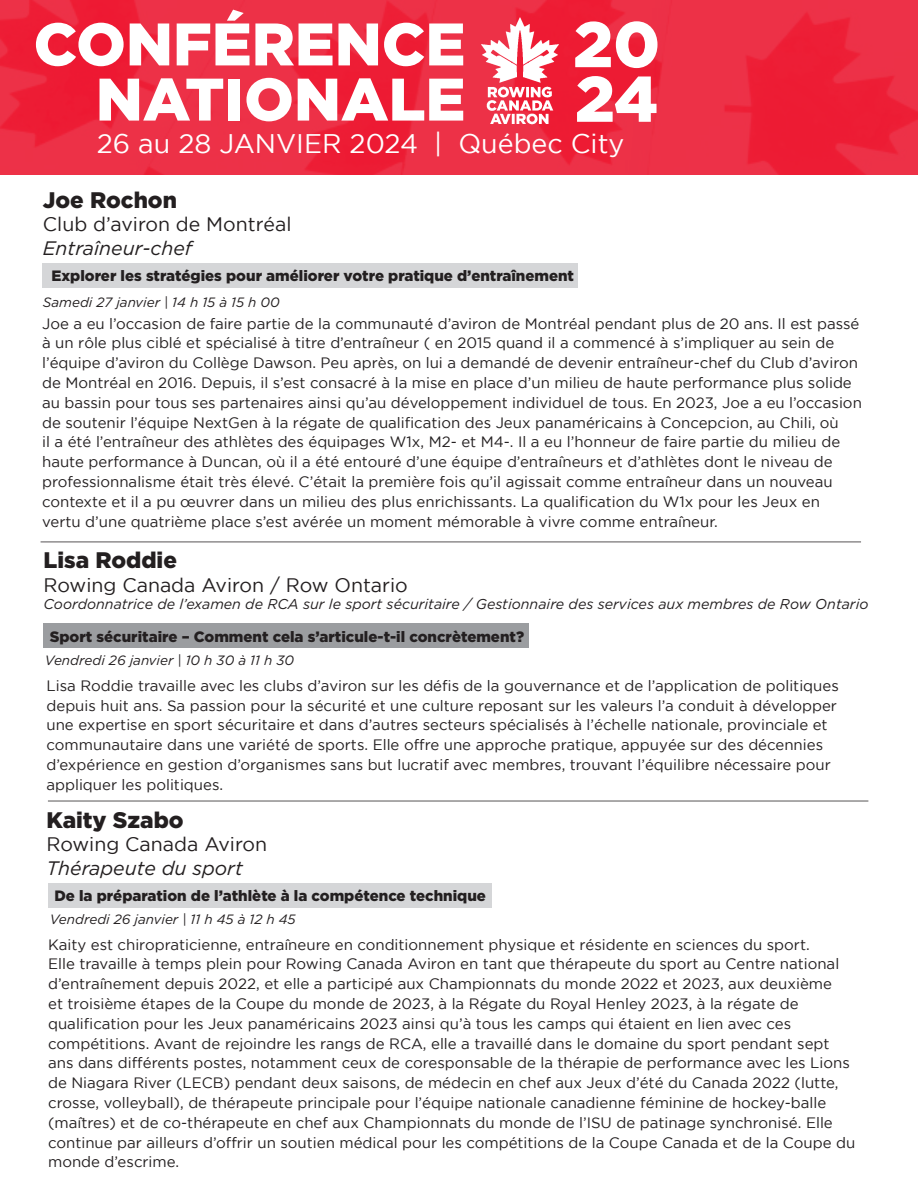
<style>
.page{position:relative;width:918px;height:1188px;background:#fff}
.page>*{position:absolute;margin:0;border:0;box-sizing:border-box;transform-origin:0 0}
.t1{font:900 64.2px "Gotham";color:#fff}
.t2{font:900 59.85px/55.2px "Gotham";color:#fff;text-align:right}
.t3{font:26.85px "Gotham";color:#fff}
.t4{font:900 22.5px "Gotham";color:#231f20}
.t5{font:19.5px "Gotham";color:#231f20}
.t6{font:italic 19.5px "Gotham";color:#231f20}
.t7{font:15px/19.8px "Gotham";color:#231f20}
.t8{font:900 15px "Gotham";color:#231f20}
.t9{font:italic 14.25px "Gotham";color:#231f20}
.t10{font:italic 13.5px "Gotham";color:#231f20}
</style>
<div class="page">
<svg style="left:0;top:0;width:918px;height:174px;background:#ed283f"></svg>
<img style="left:468px;top:4px;width:104px;height:133px">
<hr style="left:48px;top:800px;width:820px;height:2px;background:#231f20">
<div style="left:43px;top:624px;width:486px;height:24px;background:#9b9da0"></div>
<div style="left:42px;top:263px;width:536px;height:25px;background:#d5d6d8"></div>
<hr style="left:41px;top:541px;width:820px;height:2px;background:#231f20">
<div style="left:48px;top:883px;width:444px;height:24px;background:#d5d6d8"></div>
<p class="t2" style="left:34px;top:15px;width:433px">CONFÉRENCE<br>NATIONALE</p>
<p class="t1" style="left:573px;top:7px;width:89px">20</p>
<p class="t1" style="left:575px;top:62px;width:85px">24</p>
<p class="t3" style="left:97px;top:128px;width:529px">26 au 28 JANVIER 2024 | Québec City</p>
<p class="t4" style="left:43px;top:187px;width:136px">Joe Rochon</p>
<p class="t5" style="left:43px;top:214px;width:250px">Club d’aviron de Montréal</p>
<p class="t6" style="left:43px;top:237px;width:151px">Entraîneur-chef</p>
<p class="t8" style="left:51px;top:267px;width:524px">Explorer les stratégies pour améliorer votre pratique d’entraînement</p>
<p class="t10" style="left:43px;top:294px;width:239px">Samedi 27 janvier | 14 h 15 à 15 h 00</p>
<p class="t7" style="left:42px;top:313px;width:821px">Joe a eu l’occasion de faire partie de la communauté d’aviron de Montréal pendant plus de 20 ans. Il est passé à un rôle plus ciblé et spécialisé à titre d’entraîneur ( en 2015 quand il a commencé à s’impliquer au sein de l’équipe d’aviron du Collège Dawson. Peu après, on lui a demandé de devenir entraîneur-chef du Club d’aviron de Montréal en 2016. Depuis, il s’est consacré à la mise en place d’un milieu de haute performance plus solide au bassin pour tous ses partenaires ainsi qu’au développement individuel de tous. En 2023, Joe a eu l’occasion de soutenir l’équipe NextGen à la régate de qualification des Jeux panaméricains à Concepcion, au Chili, où<br>il a été l’entraîneur des athlètes des équipages W1x, M2- et M4-. Il a eu l’honneur de faire partie du milieu de haute performance à Duncan, où il a été entouré d’une équipe d’entraîneurs et d’athlètes dont le niveau de professionnalisme était très élevé. C’était la première fois qu’il agissait comme entraîneur dans un nouveau contexte et il a pu œuvrer dans un milieu des plus enrichissants. La qualification du W1x pour les Jeux en vertu d’une quatrième place s’est avérée un moment mémorable à vivre comme entraîneur.</p>
<p class="t4" style="left:44px;top:547px;width:135px">Lisa Roddie</p>
<p class="t5" style="left:44px;top:574px;width:366px">Rowing Canada Aviron / Row Ontario</p>
<p class="t9" style="left:44px;top:596px;width:826px">Coordonnatrice de l’examen de RCA sur le sport sécuritaire / Gestionnaire des services aux membres de Row Ontario</p>
<p class="t8" style="left:50px;top:628px;width:476px">Sport sécuritaire – Comment cela s’articule-t-il concrètement?</p>
<p class="t10" style="left:45px;top:653px;width:251px">Vendredi 26 janvier | 10 h 30 à 11 h 30</p>
<p class="t7" style="left:46px;top:675px;width:794px">Lisa Roddie travaille avec les clubs d’aviron sur les défis de la gouvernance et de l’application de politiques depuis huit ans. Sa passion pour la sécurité et une culture reposant sur les valeurs l’a conduit à développer une expertise en sport sécuritaire et dans d’autres secteurs spécialisés à l’échelle nationale, provinciale et communautaire dans une variété de sports. Elle offre une approche pratique, appuyée sur des décennies d’expérience en gestion d’organismes sans but lucratif avec membres, trouvant l’équilibre nécessaire pour appliquer les politiques.</p>
<p class="t4" style="left:47px;top:807px;width:139px">Kaity Szabo</p>
<p class="t5" style="left:47px;top:833px;width:222px">Rowing Canada Aviron</p>
<p class="t6" style="left:47px;top:857px;width:198px">Thérapeute du sport</p>
<p class="t8" style="left:54px;top:887px;width:433px">De la préparation de l’athlète à la compétence technique</p>
<p class="t10" style="left:50px;top:912px;width:247px">Vendredi 26 janvier | 11 h 45 à 12 h 45</p>
<p class="t7" style="left:48px;top:934px;width:809px">Kaity est chiropraticienne, entraîneure en conditionnement physique et résidente en sciences du sport.<br>Elle travaille à temps plein pour Rowing Canada Aviron en tant que thérapeute du sport au Centre national d’entraînement depuis 2022, et elle a participé aux Championnats du monde 2022 et 2023, aux deuxième<br>et troisième étapes de la Coupe du monde de 2023, à la Régate du Royal Henley 2023, à la régate de qualification pour les Jeux panaméricains 2023 ainsi qu’à tous les camps qui étaient en lien avec ces compétitions. Avant de rejoindre les rangs de RCA, elle a travaillé dans le domaine du sport pendant sept ans dans différents postes, notamment ceux de coresponsable de la thérapie de performance avec les Lions de Niagara River (LECB) pendant deux saisons, de médecin en chef aux Jeux d’été du Canada 2022 (lutte, crosse, volleyball), de thérapeute principale pour l’équipe nationale canadienne féminine de hockey-balle (maîtres) et de co-thérapeute en chef aux Championnats du monde de l’ISU de patinage synchronisé. Elle continue par ailleurs d’offrir un soutien médical pour les compétitions de la Coupe Canada et de la Coupe du monde d’escrime.</p>
</div>
